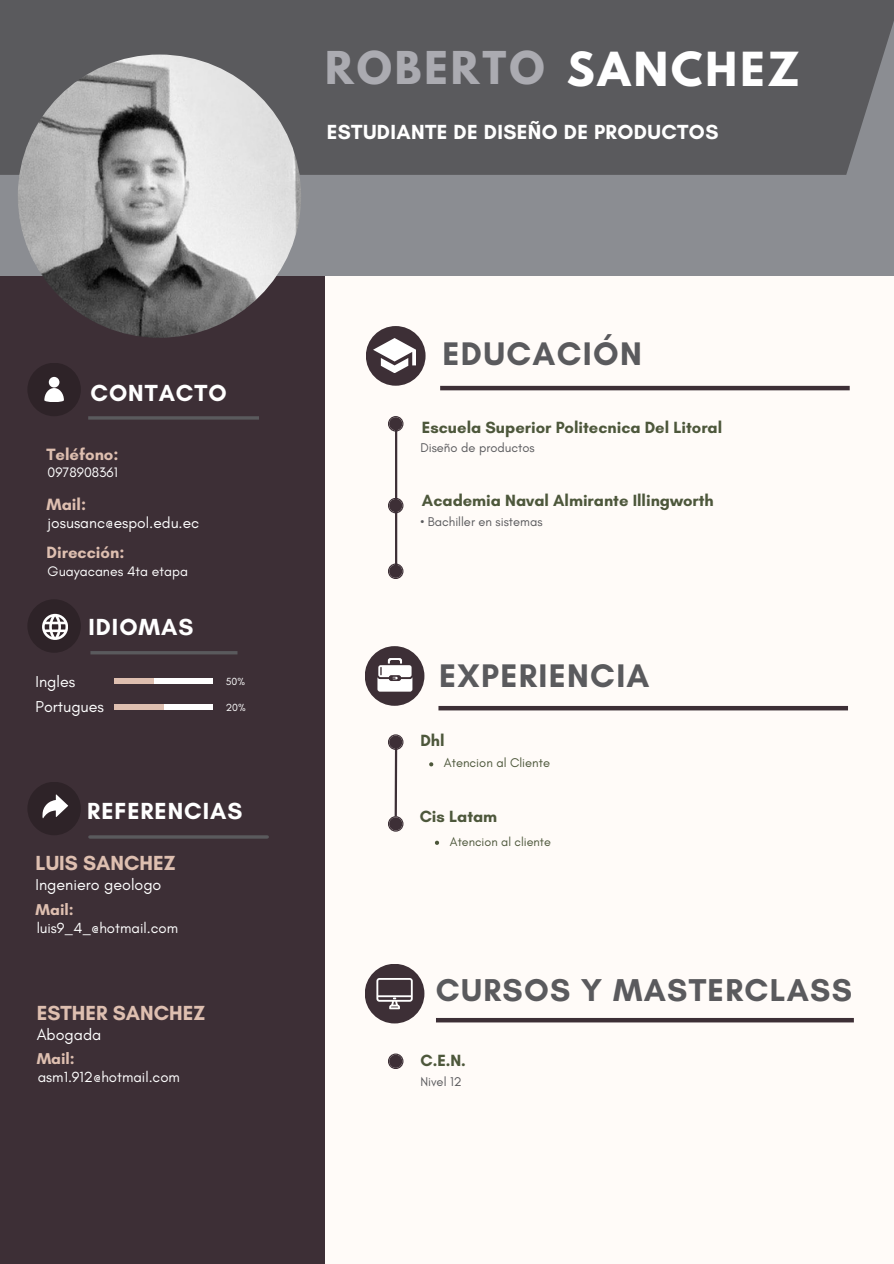
<style>
.page{position:relative;width:894px;height:1264px;background:#fff}
.page>*{position:absolute;margin:0;border:0;box-sizing:border-box;transform-origin:0 0}
.t1{font:700 41.55px "League Spartan";letter-spacing:.075em;color:#fff}
.t2{font:700 40.05px "League Spartan";letter-spacing:.075em;color:#ababb1}
.t3{font:700 33.3px "Glacial Indifference";letter-spacing:.04em;color:#5a5a5d}
.t4{font:700 32.1px "Glacial Indifference";letter-spacing:.04em;color:#5a5a5d}
.t5{font:700 23.7px "Glacial Indifference";letter-spacing:.04em;color:#fff}
.t6{font:700 20.85px "Glacial Indifference";letter-spacing:.02em;color:#fff}
.t7{font:700 20.7px "Glacial Indifference";color:#debfb0}
.t8{font:700 16.65px "Glacial Indifference";color:#debfb0}
.t9{font:700 16.5px "Glacial Indifference";color:#4d573b}
.t10{font:16.05px "Glacial Indifference";color:#fff}
.t11{font:700 16.05px "Glacial Indifference";color:#debfb0}
.t12{font:15.6px "Glacial Indifference";color:#fff}
.t13{font:14.85px "Glacial Indifference";color:#fff}
.t14{font:13.95px "Glacial Indifference";color:#fff}
.t15{font:12.9px "Glacial Indifference";color:#5a5a5d}
.t16{font:12.9px "Glacial Indifference";color:#4d573b}
.t17{font:12.6px "Glacial Indifference";color:#4d573b}
.t18{font:10.5px "Glacial Indifference";color:#fff}
</style>
<div class="page">
<div style="left:0;top:0;width:893px;height:1263px;background:#fffbf8"></div>
<div style="left:0;top:0;width:325px;height:1263px;background:#3d2f36"></div>
<div style="left:0;top:0;width:893px;height:275px;background:#8b8d92"></div>
<div style="left:0;top:0;width:893px;height:175px;background:#5a5a5d"></div>
<img style="left:18px;top:55px;width:283px;height:283px;border-radius:50%">
<hr style="left:88px;top:416px;width:171px;height:3px;background:#5a5a5d">
<hr style="left:90px;top:651px;width:147px;height:3px;background:#5a5a5d">
<hr style="left:90px;top:835px;width:177px;height:3px;background:#5a5a5d">
<div style="left:27px;top:363px;width:54px;height:53px;background:#2e2328;border-radius:50%"></div>
<svg style="left:44px;top:377px;width:19px;height:24px"></svg>
<div style="left:27px;top:599px;width:54px;height:53px;background:#2e2328;border-radius:50%"></div>
<svg style="left:42px;top:614px;width:26px;height:25px"></svg>
<div style="left:27px;top:781px;width:54px;height:54px;background:#2e2328;border-radius:50%"></div>
<svg style="left:42px;top:794px;width:26px;height:24px"></svg>
<hr style="left:440px;top:386px;width:409px;height:4px;background:#3d2f36">
<hr style="left:438px;top:706px;width:409px;height:4px;background:#3d2f36">
<div style="left:436px;top:1017px;width:417px;height:5px;background:#3d2f36"></div>
<div style="left:366px;top:326px;width:59px;height:60px;background:#3d2f36;border-radius:50%"></div>
<svg style="left:373px;top:338px;width:42px;height:35px"></svg>
<div style="left:364px;top:646px;width:60px;height:59px;background:#3d2f36;border-radius:50%"></div>
<div style="left:364px;top:963px;width:60px;height:60px;background:#3d2f36;border-radius:50%"></div>
<hr style="left:395px;top:418px;width:2px;height:157px;background:#3d2f36">
<svg style="left:388px;top:416px;width:15px;height:15px"></svg>
<div style="left:389px;top:417px;width:13px;height:13px;background:#3d2f36;border-radius:50%"></div>
<svg style="left:388px;top:498px;width:15px;height:15px"></svg>
<div style="left:389px;top:499px;width:13px;height:13px;background:#3d2f36;border-radius:50%"></div>
<svg style="left:388px;top:563px;width:15px;height:16px"></svg>
<div style="left:389px;top:564px;width:13px;height:14px;background:#3d2f36;border-radius:50%"></div>
<hr style="left:394px;top:736px;width:3px;height:80px;background:#3d2f36">
<svg style="left:388px;top:734px;width:15px;height:16px"></svg>
<div style="left:389px;top:735px;width:13px;height:13px;background:#3d2f36;border-radius:50%"></div>
<svg style="left:388px;top:816px;width:15px;height:15px"></svg>
<div style="left:389px;top:817px;width:13px;height:13px;background:#3d2f36;border-radius:50%"></div>
<svg style="left:388px;top:1053px;width:15px;height:16px"></svg>
<div style="left:389px;top:1054px;width:13px;height:13px;background:#3d2f36;border-radius:50%"></div>
<div style="left:114px;top:678px;width:98px;height:6px;background:#fff"></div>
<div style="left:114px;top:678px;width:39px;height:6px;background:#debfb0"></div>
<div style="left:114px;top:704px;width:98px;height:6px;background:#fff"></div>
<div style="left:114px;top:704px;width:49px;height:6px;background:#debfb0"></div>
<svg style="left:377px;top:658px;width:35px;height:33px"></svg>
<svg style="left:376px;top:978px;width:36px;height:31px"></svg>
<svg style="left:429px;top:762px;width:4px;height:4px"></svg>
<svg style="left:435px;top:840px;width:4px;height:4px"></svg>
<p class="t5" style="left:90px;top:378px;width:138px">CONTACTO</p>
<h3 class="t8" style="left:46px;top:444px;width:74px">Teléfono:</h3>
<p class="t14" style="left:48px;top:463px;width:72px">0978908361</p>
<p class="t8" style="left:46px;top:494px;width:41px">Mail:</p>
<p class="t8" style="left:46px;top:542px;width:79px">Dirección:</p>
<p class="t12" style="left:48px;top:513px;width:153px">josusanc@espol.edu.ec</p>
<p class="t14" style="left:48px;top:562px;width:142px">Guayacanes 4ta etapa</p>
<h3 class="t5" style="left:89px;top:612px;width:106px">IDIOMAS</h3>
<h1 class="t10" style="left:35px;top:671px;width:41px">Ingles</h1>
<h4 class="t10" style="left:36px;top:696px;width:70px">Portugues</h4>
<h3 class="t18" style="left:226px;top:675px;width:21px">50%</h3>
<h4 class="t18" style="left:226px;top:701px;width:22px">20%</h4>
<h6 class="t5" style="left:87px;top:796px;width:156px">REFERENCIAS</h6>
<p class="t7" style="left:36px;top:850px;width:141px">LUIS SANCHEZ</p>
<h6 class="t10" style="left:36px;top:874px;width:127px">Ingeniero geologo</h6>
<p class="t11" style="left:36px;top:899px;width:40px">Mail:</p>
<h4 class="t13" style="left:37px;top:918px;width:143px">luis9_4_@hotmail.com</h4>
<p class="t7" style="left:37px;top:1000px;width:170px">ESTHER SANCHEZ</p>
<h2 class="t10" style="left:37px;top:1024px;width:66px">Abogada</h2>
<h6 class="t11" style="left:37px;top:1049px;width:40px">Mail:</h6>
<p class="t13" style="left:38px;top:1067px;width:144px">asm1.912@hotmail.com</p>
<p class="t2" style="left:325px;top:48px;width:221px">ROBERTO</p>
<h6 class="t1" style="left:566px;top:49px;width:234px">SANCHEZ</h6>
<p class="t6" style="left:326px;top:119px;width:393px">ESTUDIANTE DE DISEÑO DE PRODUCTOS</p>
<p class="t3" style="left:442px;top:333px;width:201px">EDUCACIÓN</p>
<p class="t9" style="left:422px;top:417px;width:302px">Escuela Superior Politecnica Del Litoral</p>
<h6 class="t15" style="left:420px;top:440px;width:116px">Diseño de productos</h6>
<p class="t9" style="left:422px;top:490px;width:293px">Academia Naval Almirante Illingworth</p>
<p class="t15" style="left:420px;top:513px;width:124px">• Bachiller en sistemas</p>
<h6 class="t3" style="left:439px;top:655px;width:212px">EXPERIENCIA</h6>
<h2 class="t9" style="left:420px;top:730px;width:26px">Dhl</h2>
<p class="t16" style="left:443px;top:755px;width:108px">Atencion al Cliente</p>
<h6 class="t9" style="left:419px;top:806px;width:79px">Cis Latam</h6>
<h6 class="t17" style="left:450px;top:834px;width:102px">Atencion al cliente</h6>
<p class="t4" style="left:436px;top:970px;width:417px">CURSOS Y MASTERCLASS</p>
<p class="t9" style="left:420px;top:1050px;width:47px">C.E.N.</p>
<p class="t15" style="left:420px;top:1073px;width:43px">Nivel 12</p>
</div>
